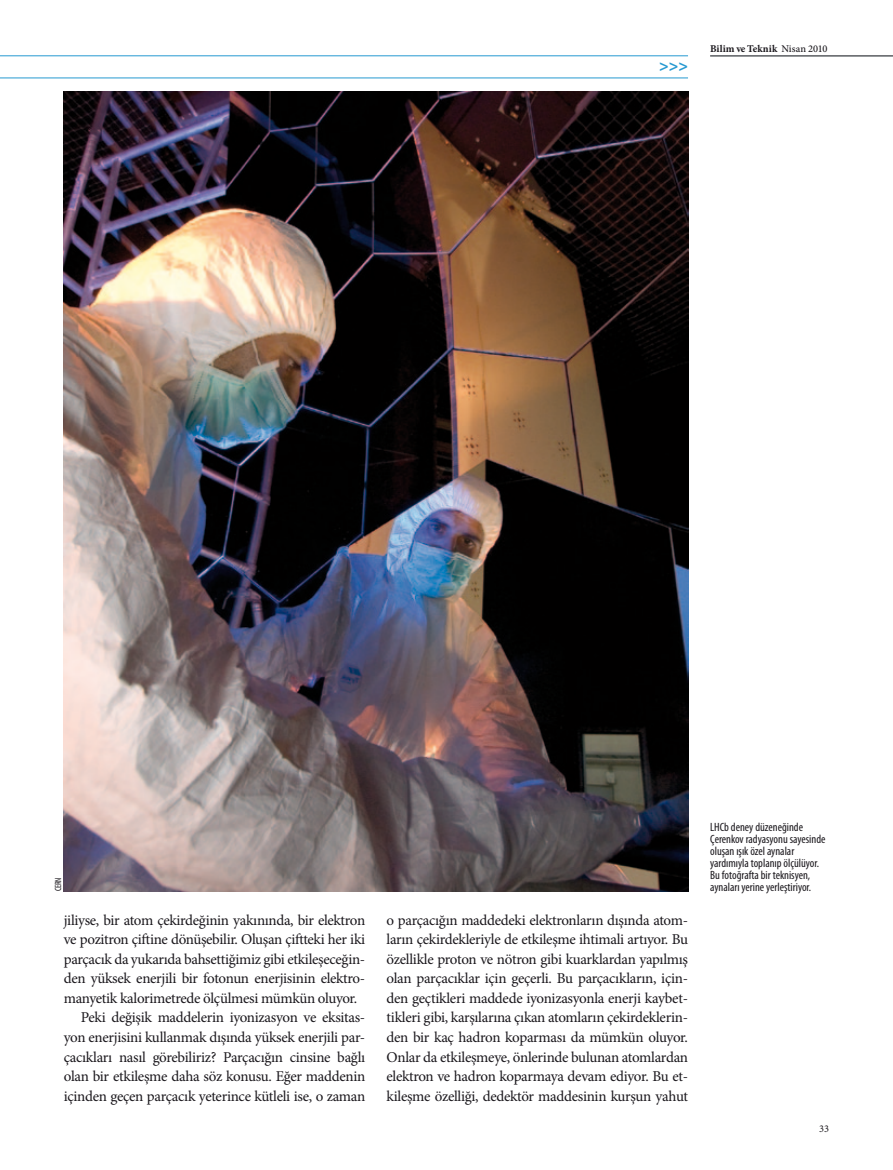
<style>
.page{position:relative;width:893px;height:1170px;background:#fff}
.page>*{position:absolute;margin:0;border:0;box-sizing:border-box;transform-origin:0 0}
.t1{font:700 16.2px "Myriad Pro";color:#2699d1}
.t2{font:15px/19.5px "Minion Pro";letter-spacing:-.02em;color:#1a171c;text-align:justify}
.t3{font:condensed 12px/12px "Myriad Pro";color:#1a171c}
.t4{font:700 10.35px "Minion Pro";letter-spacing:.005em;color:#1a171c}
.t5{font:10.35px "Minion Pro";color:#1a171c}
.t6{font:condensed 9px "Myriad Pro";color:#1a171c}
.s1{font-weight:500}
</style>
<div class="page">
<hr style="left:0;top:78px;width:688px;height:1px;background:#2699d1">
<hr style="left:0;top:56px;width:688px;height:1px;background:#2699d1">
<hr style="left:710px;top:56px;width:183px;height:1px;background:#070c12">
<img style="left:64px;top:91px;width:624px;height:800px">
<p class="t1" style="left:659px;top:55px;width:30px">&gt;&gt;&gt;</p>
<p class="t4" style="left:710px;top:41px;width:119px">Bilim ve Teknik <span class="s1">Nisan 2010</span></p>
<p class="t3" style="left:710px;top:820px;width:117px">LHCb deney düzeneğinde<br>Çerenkov radyasyonu sayesinde oluşan ışık özel aynalar yardımıyla toplanıp ölçülüyor.<br>Bu fotoğrafta bir teknisyen,</p>
<p class="t6" style="left:53px;top:891px;width:15px;rotate:-90deg">CERN</p>
<p class="t3" style="left:710px;top:880px;width:103px">aynaları yerine yerleştiriyor.</p>
<p class="t2" style="left:64px;top:909px;width:303px">jiliyse, bir atom çekirdeğinin yakınında, bir elektron</p>
<p class="t2" style="left:64px;top:929px;width:303px">ve pozitron çiftine dönüşebilir. Oluşan çiftteki her iki</p>
<p class="t2" style="left:64px;top:949px;width:303px">parçacık da yukarıda bahsettiğimiz gibi etkileşeceğin-</p>
<p class="t2" style="left:64px;top:968px;width:303px">den yüksek enerjili bir fotonun enerjisinin elektro-</p>
<p class="t2" style="left:64px;top:988px;width:295px">manyetik kalorimetrede ölçülmesi mümkün oluyor.</p>
<p class="t2" style="left:81px;top:1007px;width:286px">Peki değişik maddelerin iyonizasyon ve eksitas-</p>
<p class="t2" style="left:64px;top:1027px;width:303px">yon enerjisini kullanmak dışında yüksek enerjili par-</p>
<p class="t2" style="left:64px;top:1046px;width:303px">çacıkları nasıl görebiliriz? Parçacığın cinsine bağlı</p>
<p class="t2" style="left:64px;top:1066px;width:303px">olan bir etkileşme daha söz konusu. Eğer maddenin</p>
<p class="t2" style="left:64px;top:1086px;width:303px">içinden geçen parçacık yeterince kütleli ise, o zaman</p>
<p class="t2" style="left:387px;top:910px;width:303px">o parçacığın maddedeki elektronların dışında atom&shy;ların çekirdekleriyle de etkileşme ihtimali artıyor. Bu özellikle proton ve nötron gibi kuarklardan yapılmış olan parçacıklar için geçerli. Bu parçacıkların, için&shy;den geçtikleri maddede iyonizasyonla enerji kaybet&shy;tikleri gibi, karşılarına çıkan atomların çekirdeklerin&shy;den bir kaç hadron koparması da mümkün oluyor.<br>Onlar da etkileşmeye, önlerinde bulunan atomlardan elektron ve hadron koparmaya devam ediyor. Bu et&shy;kileşme özelliği, dedektör maddesinin kurşun yahut</p>
<p class="t5" style="left:819px;top:1121px;width:11px">33</p>
</div>
